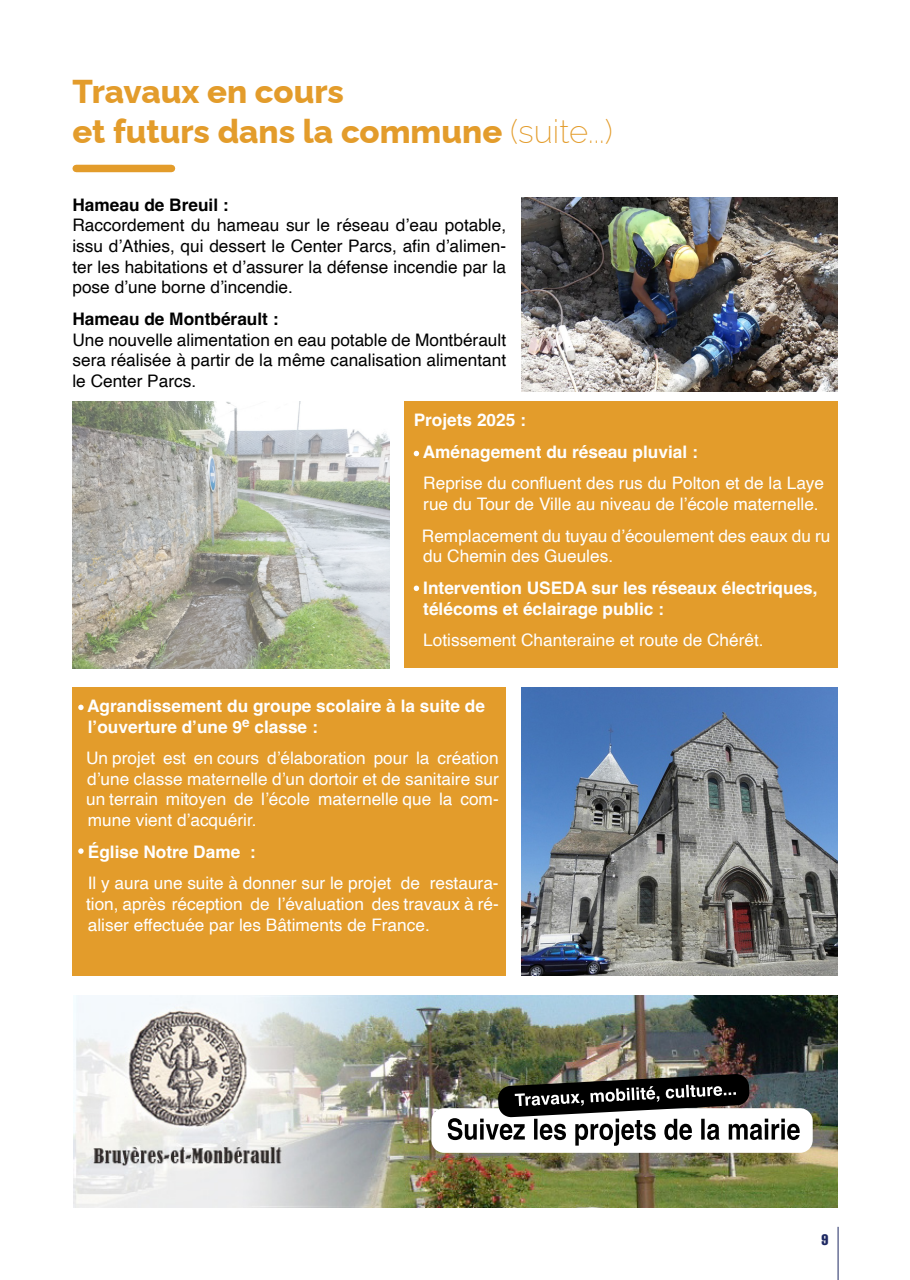
<style>
.page{position:relative;width:910px;height:1280px;background:#fff}
.page>*{position:absolute;margin:0;border:0;box-sizing:border-box;transform-origin:0 0}
.t1{font:800 33px/39.6px "Raleway";color:#e39c2b}
.t2{font:17.25px/20.7px "Helvetica";color:#fff}
.t3{font:17.25px/20.7px "Helvetica";color:#000;text-align:justify}
.t4{font:700 17.25px/20.7px "Helvetica";color:#fff}
.t5{font:700 17.25px "Helvetica";color:#000}
.t6{font:extra-condensed 15px "Helvetica";color:#1e2963}
.s1{font-weight:200}
</style>
<div class="page">
<hr style="left:838px;top:1227px;width:1px;height:53px;background:#1e2963">
<div style="left:76px;top:165px;width:95px;height:7px;background:#e39c2b"></div>
<div style="left:404px;top:402px;width:434px;height:266px;background:#e39c2b"></div>
<img style="left:521px;top:198px;width:317px;height:193px">
<img style="left:72px;top:402px;width:317px;height:266px">
<img style="left:522px;top:687px;width:316px;height:289px">
<div style="left:72px;top:687px;width:434px;height:289px;background:#e39c2b"></div>
<img style="left:74px;top:995px;width:764px;height:213px">
<div style="left:431px;top:1108px;width:382px;height:45px;background:#fff;border-radius:13px"></div>
<svg style="left:448px;top:1074px;width:352px;height:72px"></svg>
<svg style="left:414px;top:451px;width:5px;height:5px"></svg>
<svg style="left:414px;top:585px;width:5px;height:6px"></svg>
<svg style="left:78px;top:705px;width:6px;height:5px"></svg>
<svg style="left:78px;top:848px;width:6px;height:6px"></svg>
<h1 class="t1" style="left:72px;top:68px;width:542px">Travaux en cours<br>et futurs dans la commune <span class="s1">(suite...)</span></h1>
<p class="t5" style="left:72px;top:194px;width:158px">Hameau de Breuil :</p>
<p class="t3" style="left:72px;top:215px;width:435px">Raccordement du hameau sur le réseau d’eau potable, issu d’Athies, qui dessert le Center Parcs, afin d’alimen&shy;ter les habitations et d’assurer la défense incendie par la pose d’une borne d’incendie.</p>
<p class="t5" style="left:72px;top:308px;width:208px">Hameau de Montbérault :</p>
<p class="t3" style="left:72px;top:330px;width:435px">Une nouvelle alimentation en eau potable de Montbérault sera réalisée à partir de la même canalisation alimentant le Center Parcs.</p>
<p class="t4" style="left:423px;top:407px;width:277px;line-height:31.5px;text-indent:-9px">Projets 2025 :<br>Aménagement du réseau pluvial :</p>
<p class="t2" style="left:423px;top:474px;width:402px">Reprise du confluent des rus du Polton et de la Laye rue du Tour de Ville au niveau de l’école maternelle.</p>
<p class="t2" style="left:422px;top:526px;width:410px">Remplacement du tuyau d’écoulement des eaux du ru du Chemin des Gueules.</p>
<p class="t4" style="left:423px;top:579px;width:396px">Intervention USEDA sur les réseaux électriques, télécoms et éclairage public :</p>
<p class="t2" style="left:423px;top:630px;width:342px">Lotissement Chanteraine et route de Chérêt.</p>
<p class="t4" style="left:87px;top:697px;width:399px">Agrandissement du groupe scolaire à la suite de l’ouverture d’une 9<sup>e</sup> classe :</p>
<p class="t2" style="left:86px;top:748px;width:414px;text-align:justify">Un projet est en cours d’élaboration pour la création d’une classe maternelle d’un dortoir et de sanitaire sur un terrain mitoyen de l’école maternelle que la com&shy;mune vient d’acquérir.</p>
<p class="t4" style="left:88px;top:843px;width:169px">Église Notre Dame :</p>
<p class="t2" style="left:86px;top:873px;width:414px;text-align:justify">Il y aura une suite à donner sur le projet de restaura&shy;tion, après réception de l’évaluation des travaux à ré&shy;aliser effectuée par les Bâtiments de France.</p>
<p class="t6" style="left:821px;top:1230px;width:8px">9</p>
</div>
